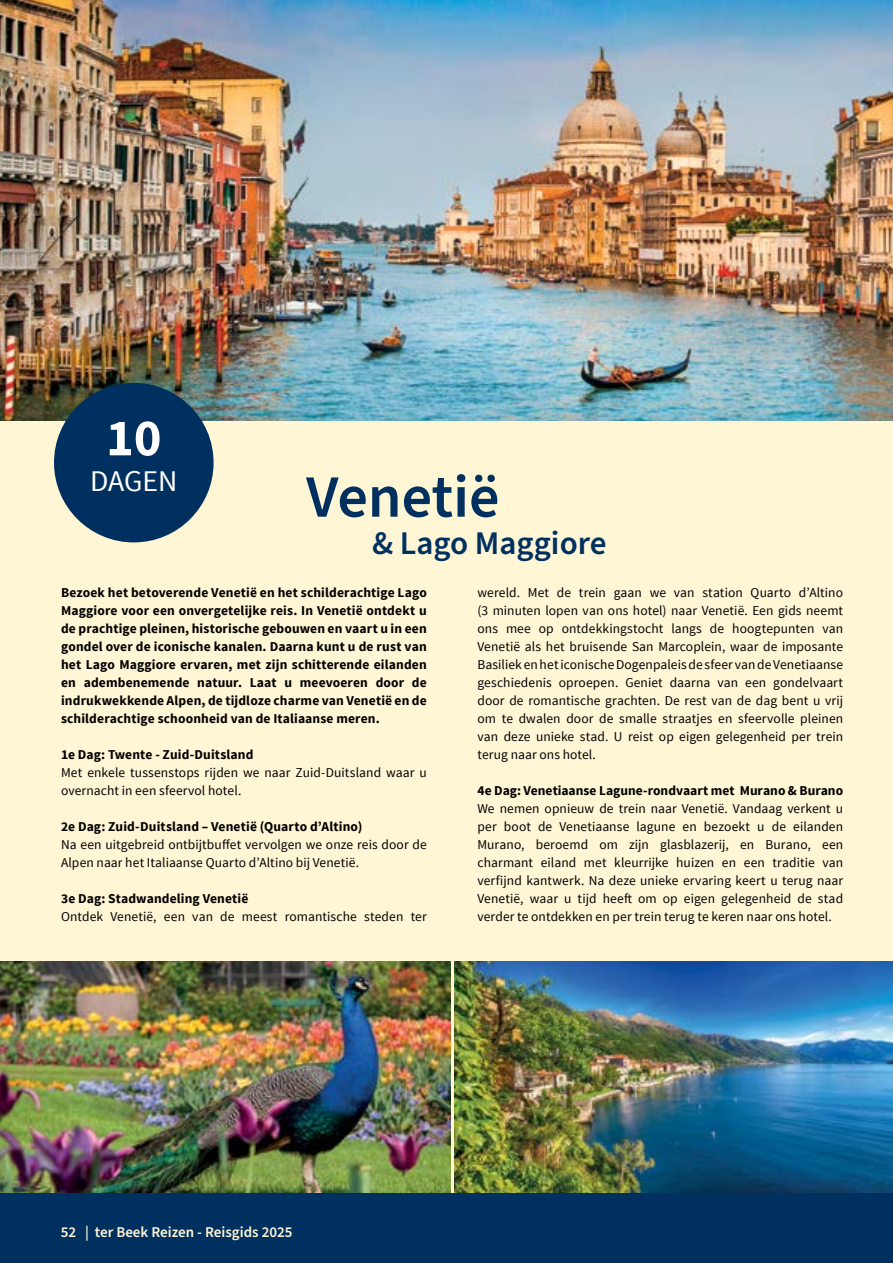
<style>
.page{position:relative;width:893px;height:1263px;background:#fff6d6}
.page>*{position:absolute;margin:0;border:0;box-sizing:border-box;transform-origin:0 0}
.t1{font:600 60px "Source Sans Pro";color:#00305f}
.t2{font:700 52.5px "Source Sans Pro";color:#fff}
.t3{font:600 33px "Source Sans Pro";color:#00305f}
.t4{font:30px "Source Sans Pro";letter-spacing:-.005em;color:#fff}
.t5{font:600 15px "Source Sans Pro";color:#fff6d6}
.t6{font:13.5px/18px "Source Sans Pro";letter-spacing:.005em;color:#000;text-align:justify}
.t7{font:700 13.5px/18px "Source Sans Pro";letter-spacing:.01em;color:#000;text-align:justify}
</style>
<div class="page">
<div style="left:0;top:1193px;width:893px;height:70px;background:#00305f"></div>
<img style="left:0;top:961px;width:450px;height:232px">
<img style="left:454px;top:961px;width:439px;height:232px">
<img style="left:0;top:0;width:893px;height:421px">
<div style="left:54px;top:383px;width:160px;height:159px;background:#00305f;border-radius:50%"></div>
<h2 class="t2" style="left:106px;top:404px;width:57px">10</h2>
<h3 class="t4" style="left:90px;top:463px;width:89px">DAGEN</h3>
<h1 class="t1" style="left:306px;top:457px;width:195px">Venetië</h1>
<h3 class="t3" style="left:372px;top:521px;width:236px">&amp; Lago Maggiore</h3>
<p class="t7" style="left:61px;top:584px;width:367px">Bezoek het betoverende Venetië en het schilderachtige Lago Maggiore voor een onvergetelijke reis. In Venetië ontdekt u de prachtige pleinen, historische gebouwen en vaart u in een gondel over de iconische kanalen. Daarna kunt u de rust van het Lago Maggiore ervaren, met zijn schitterende eilanden en adembenemende natuur. Laat u meevoeren door de indrukwekkende Alpen, de tijdloze charme van Venetië en de schilderachtige schoonheid van de Italiaanse meren.</p>
<p class="t7" style="left:61px;top:746px;width:194px">1e Dag: Twente - Zuid-Duitsland</p>
<p class="t6" style="left:61px;top:764px;width:367px">Met enkele tussenstops rijden we naar Zuid-Duitsland waar u overnacht in een sfeervol hotel.</p>
<p class="t7" style="left:61px;top:818px;width:303px">2e Dag: Zuid-Duitsland – Venetië (Quarto d’Altino)</p>
<p class="t6" style="left:61px;top:836px;width:367px">Na een uitgebreid ontbijtbuffet vervolgen we onze reis door de<br>Alpen naar het Italiaanse Quarto d’Altino bij Venetië.</p>
<p class="t7" style="left:61px;top:890px;width:189px">3e Dag: Stadwandeling Venetië</p>
<p class="t6" style="left:61px;top:908px;width:367px">Ontdek Venetië, een van de meest romantische steden ter</p>
<p class="t6" style="left:477px;top:584px;width:367px">wereld. Met de trein gaan we van station Quarto d’Altino (3 minuten lopen van ons hotel) naar Venetië. Een gids neemt ons mee op ontdekkingstocht langs de hoogtepunten van Venetië als het bruisende San Marcoplein, waar de imposante Basiliek en het iconische Dogenpaleis de sfeer van de Venetiaanse geschiedenis oproepen. Geniet daarna van een gondelvaart door de romantische grachten. De rest van de dag bent u vrij om te dwalen door de smalle straatjes en sfeervolle pleinen van deze unieke stad. U reist op eigen gelegenheid per trein terug naar ons hotel.</p>
<p class="t7" style="left:477px;top:782px;width:367px">4e Dag: Venetiaanse Lagune-rondvaart met Murano &amp; Burano</p>
<p class="t6" style="left:477px;top:800px;width:367px">We nemen opnieuw de trein naar Venetië. Vandaag verkent u per boot de Venetiaanse lagune en bezoekt u de eilanden Murano, beroemd om zijn glasblazerij, en Burano, een charmant eiland met kleurrijke huizen en een traditie van verfijnd kantwerk. Na deze unieke ervaring keert u terug naar Venetië, waar u tijd heeft om op eigen gelegenheid de stad verder te ontdekken en per trein terug te keren naar ons hotel.</p>
<p class="t5" style="left:61px;top:1222px;width:233px">52 | ter Beek Reizen - Reisgids 2025</p>
</div>
